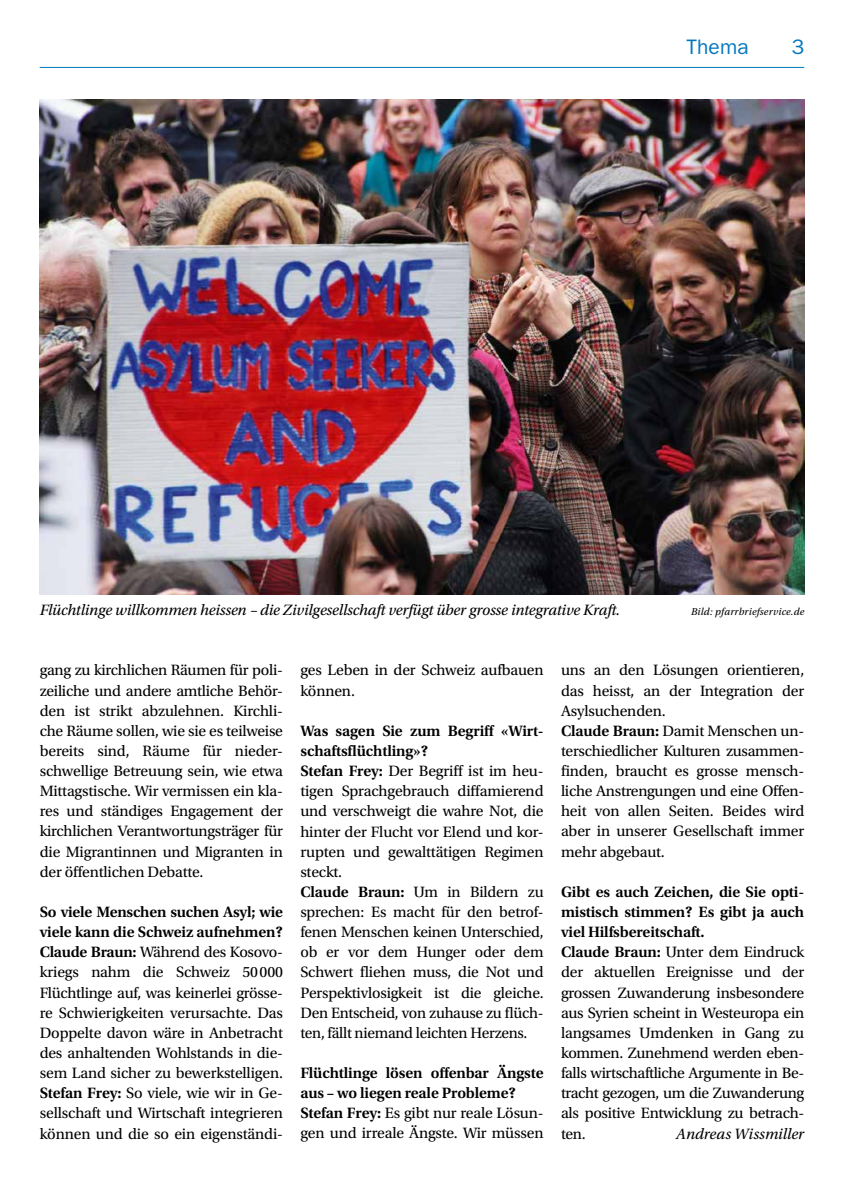
<style>
.page{position:relative;width:844px;height:1191px;background:#fff}
.page>*{position:absolute;margin:0;border:0;box-sizing:border-box;transform-origin:0 0}
.t1{font:21px "ITC Franklin Gothic Std";letter-spacing:.01em;color:#0077be}
.t2{font:15.75px/20.1px "Utopia Std";letter-spacing:-.01em;color:#000}
.t3{font:600 15.75px/20.1px "Utopia Std";letter-spacing:-.01em;color:#000}
.t4{font:italic 15.75px "Utopia Std";letter-spacing:-.01em;color:#000}
.t5{font:italic 10.5px "Utopia Std";letter-spacing:.02em;color:#000}
.s1{font-weight:600}
.s2{font-weight:400}
</style>
<div class="page">
<img style="left:40px;top:99px;width:764px;height:496px">
<hr style="left:40px;top:67px;width:764px;height:1px;background:#0077be">
<h1 class="t1" style="left:686px;top:35px;width:64px">Thema</h1>
<h1 class="t1" style="left:791px;top:35px;width:14px">3</h1>
<p class="t4" style="left:40px;top:601px;width:581px">Flüchtlinge willkommen heissen – die Zivilgesellschaft verfügt über grosse integrative Kraft.</p>
<p class="t5" style="left:691px;top:606px;width:115px">Bild: pfarrbriefservice.de</p>
<p class="t2" style="left:40px;top:660px;width:245px;text-align:justify">gang zu kirchlichen Räumen für poli&shy;zeiliche und andere amtliche Behör&shy;den ist strikt abzulehnen. Kirchli&shy;che Räume sollen, wie sie es teilweise bereits sind, Räume für nieder&shy;schwellige Betreuung sein, wie etwa Mittagstische. Wir vermissen ein kla&shy;res und ständiges Engagement der kirchlichen Verantwortungsträger für die Migrantinnen und Migranten in der öffentlichen Debatte.</p>
<p class="t2" style="left:40px;top:902px;width:245px;text-align:justify"><span class="s1">So viele Menschen suchen Asyl; wie viele kann die Schweiz aufnehmen?<br>Claude Braun:</span> Während des Kosovo&shy;kriegs nahm die Schweiz 50000<br>Flüchtlinge auf, was keinerlei grösse&shy;re Schwierigkeiten verursachte. Das Doppelte davon wäre in Anbetracht des anhaltenden Wohlstands in die&shy;sem Land sicher zu bewerkstelligen.<br><span class="s1">Stefan Frey:</span> So viele, wie wir in Ge&shy;sellschaft und Wirtschaft integrieren können und die so ein eigenständi-</p>
<p class="t2" style="left:300px;top:660px;width:245px">ges Leben in der Schweiz aufbauen können.</p>
<p class="t2" style="left:300px;top:721px;width:245px"><span class="s1">Was sagen Sie zum Begriff «Wirt&shy;schaftsflüchtling»?<br>Stefan Frey:</span> Der Begriff ist im heu&shy;tigen Sprachgebrauch diffamierend und verschweigt die wahre Not, die hinter der Flucht vor Elend und kor&shy;rupten und gewalttätigen Regimen steckt.<br><span class="s1">Claude Braun:</span> Um in Bildern zu sprechen: Es macht für den betrof&shy;fenen Menschen keinen Unterschied, ob er vor dem Hunger oder dem<br>Schwert fliehen muss, die Not und<br>Perspektivlosigkeit ist die gleiche.<br>Den Entscheid, von zuhause zu flüch&shy;ten, fällt niemand leichten Herzens.</p>
<p class="t3" style="left:300px;top:1063px;width:245px">Flüchtlinge lösen offenbar Ängste aus – wo liegen reale Probleme?<br>Stefan Frey: <span class="s2">Es gibt nur reale Lösun&shy;gen und irreale Ängste. Wir müssen</span></p>
<p class="t2" style="left:561px;top:660px;width:245px">uns an den Lösungen orientieren, das heisst, an der Integration der<br>Asylsuchenden.<br><span class="s1">Claude Braun:</span> Damit Menschen un&shy;terschiedlicher Kulturen zusammen&shy;finden, braucht es grosse mensch&shy;liche Anstrengungen und eine Offen&shy;heit von allen Seiten. Beides wird aber in unserer Gesellschaft immer mehr abgebaut.</p>
<p class="t2" style="left:561px;top:882px;width:245px"><span class="s1">Gibt es auch Zeichen, die Sie opti&shy;mistisch stimmen? Es gibt ja auch viel Hilfsbereitschaft.<br>Claude Braun:</span> Unter dem Eindruck der aktuellen Ereignisse und der grossen Zuwanderung insbesondere aus Syrien scheint in Westeuropa ein langsames Umdenken in Gang zu kommen. Zunehmend werden eben&shy;falls wirtschaftliche Argumente in Be&shy;tracht gezogen, um die Zuwanderung als positive Entwicklung zu betrach&shy;ten.</p>
<p class="t4" style="left:675px;top:1124px;width:130px">Andreas Wissmiller</p>
</div>
